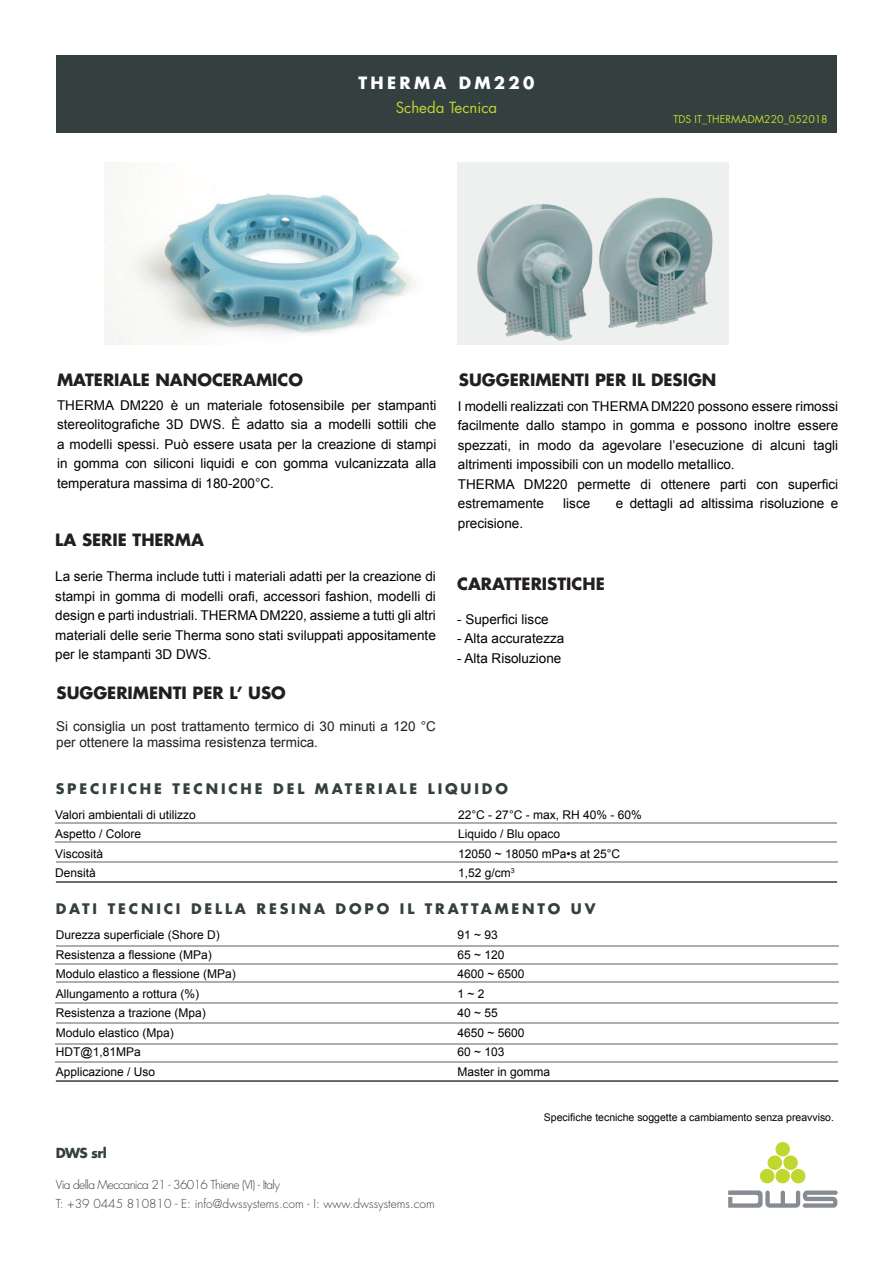
<style>
.page{position:relative;width:893px;height:1263px;background:#fff}
.page>*{position:absolute;margin:0;border:0;box-sizing:border-box;transform-origin:0 0}
.t1{font:700 16.5px "Futura Std";color:#231f20}
.t2{font:700 16.5px "Futura Std";letter-spacing:.2em;color:#fff}
.t3{font:15px "Futura Std";color:#c0d72f}
.t4{font:700 14.25px "Futura Std";letter-spacing:.2em;color:#343f3f}
.t5{font:13.5px/19.5px "Arial";color:#000;text-align:justify}
.t6{font:13.5px/16.2px "Arial";color:#231f20}
.t7{font:700 13.5px "Futura Std";letter-spacing:-.05em;color:#343f3f}
.t8{font:12px/19.5px "Arial";color:#000}
.t9{font:300 12px/18.8px "Futura Std";color:#343f3f}
.t10{font:10.5px "Arial";color:#000}
.t11{font:10.5px "Futura Std";color:#c0d72f}
</style>
<div class="page">
<div style="left:56px;top:55px;width:780px;height:78px;background:#343f3f"></div>
<div style="left:776px;top:1169px;width:13px;height:14px;background:#c0d72f;border-radius:50%"></div>
<div style="left:776px;top:1169px;width:14px;height:14px;border:1px solid #c0d72f;border-radius:50%"></div>
<svg style="left:767px;top:1142px;width:31px;height:28px"></svg>
<div style="left:760px;top:1169px;width:14px;height:14px;background:#c0d72f;border-radius:50%"></div>
<div style="left:760px;top:1169px;width:14px;height:14px;border:1px solid #c0d72f;border-radius:50%"></div>
<div style="left:791px;top:1169px;width:14px;height:14px;background:#c0d72f;border-radius:50%"></div>
<div style="left:791px;top:1169px;width:14px;height:14px;border:1px solid #c0d72f;border-radius:50%"></div>
<svg style="left:728px;top:1190px;width:110px;height:18px"></svg>
<hr style="left:55px;top:822px;width:781px;height:1px;background:#adaeae">
<hr style="left:55px;top:842px;width:781px;height:1px;background:#adaeae">
<hr style="left:56px;top:881px;width:781px;height:2px;background:#343f3f">
<img style="left:104px;top:163px;width:312px;height:181px">
<img style="left:457px;top:163px;width:272px;height:181px">
<hr style="left:56px;top:861px;width:782px;height:2px;background:#adaeae">
<hr style="left:56px;top:945px;width:782px;height:1px;background:#adaeae">
<hr style="left:55px;top:963px;width:783px;height:1px;background:#adaeae">
<hr style="left:56px;top:981px;width:782px;height:1px;background:#adaeae">
<hr style="left:56px;top:1080px;width:782px;height:2px;background:#343f3f">
<hr style="left:56px;top:1002px;width:782px;height:2px;background:#adaeae">
<hr style="left:56px;top:1023px;width:782px;height:1px;background:#adaeae">
<hr style="left:56px;top:1043px;width:782px;height:2px;background:#adaeae">
<hr style="left:55px;top:1062px;width:783px;height:1px;background:#adaeae">
<p class="t2" style="left:358px;top:72px;width:177px">THERMA DM220</p>
<p class="t3" style="left:396px;top:98px;width:103px">Scheda Tecnica</p>
<p class="t11" style="left:673px;top:113px;width:156px">TDS IT_THERMADM220_052018</p>
<p class="t1" style="left:57px;top:368px;width:248px">MATERIALE NANOCERAMICO</p>
<p class="t1" style="left:459px;top:368px;width:259px">SUGGERIMENTI PER IL DESIGN</p>
<p class="t5" style="left:57px;top:395px;width:381px">THERMA DM220 è un materiale fotosensibile per stampanti stereolitografiche 3D DWS. È adatto sia a modelli sottili che a modelli spessi. Può essere usata per la creazione di stampi in gomma con siliconi liquidi e con gomma vulcanizzata alla temperatura massima di 180-200°C.</p>
<p class="t5" style="left:458px;top:396px;width:382px;text-align:left">I modelli realizzati con THERMA DM220 possono essere rimossi facilmente dallo stampo in gomma e possono inoltre essere spezzati, in modo da agevolare l’esecuzione di alcuni tagli altrimenti impossibili con un modello metallico.<br>THERMA DM220 permette di ottenere parti con superfici estremamente</p>
<p class="t5" style="left:563px;top:494px;width:28px">lisce</p>
<p class="t5" style="left:616px;top:494px;width:224px">e dettagli ad altissima risoluzione e</p>
<p class="t1" style="left:55px;top:529px;width:150px">LA SERIE THERMA</p>
<p class="t5" style="left:55px;top:567px;width:382px">La serie Therma include tutti i materiali adatti per la creazione di stampi in gomma di modelli orafi, accessori fashion, modelli di design e parti industriali. THERMA DM220, assieme a tutti gli altri materiali delle serie Therma sono stati sviluppati appositamente per le stampanti 3D DWS.</p>
<p class="t1" style="left:57px;top:682px;width:231px">SUGGERIMENTI PER L’ USO</p>
<p class="t6" style="left:56px;top:718px;width:381px">Si consiglia un post trattamento termico di 30 minuti a 120 °C per ottenere la massima resistenza termica.</p>
<p class="t5" style="left:458px;top:513px;width:67px">precisione.</p>
<p class="t1" style="left:457px;top:573px;width:149px">CARATTERISTICHE</p>
<p class="t5" style="left:457px;top:609px;width:93px">- Superfici lisce</p>
<p class="t5" style="left:457px;top:629px;width:109px">- Alta accuratezza</p>
<p class="t5" style="left:457px;top:648px;width:106px">- Alta Risoluzione</p>
<p class="t4" style="left:56px;top:779px;width:454px">SPECIFICHE TECNICHE DEL MATERIALE LIQUIDO</p>
<p class="t8" style="left:55px;top:805px;width:142px">Valori ambientali di utilizzo<br>Aspetto / Colore<br>Viscosità<br>Densità</p>
<p class="t8" style="left:458px;top:805px;width:185px">22°C - 27°C - max, RH 40% - 60%<br>Liquido / Blu opaco<br>12050 ~ 18050 mPa•s at 25°C<br>1,52 g/cm<sup>3</sup></p>
<p class="t4" style="left:56px;top:899px;width:541px">DATI TECNICI DELLA RESINA DOPO IL TRATTAMENTO UV</p>
<p class="t8" style="left:56px;top:925px;width:182px">Durezza superficiale (Shore D)<br>Resistenza a flessione (MPa)<br>Modulo elastico a flessione (MPa)<br>Allungamento a rottura (%)<br>Resistenza a trazione (Mpa)<br>Modulo elastico (Mpa)<br>HDT@1,81MPa<br>Applicazione / Uso</p>
<p class="t7" style="left:56px;top:1143px;width:53px">DWS srl</p>
<p class="t9" style="left:56px;top:1175px;width:381px">Via della Meccanica 21 - 36016 Thiene (VI) - Italy<br>T: +39 0445 810810 - E: info@dwssystems.com - I: www.dwssystems.com</p>
<p class="t8" style="left:457px;top:925px;width:94px">91 ~ 93<br>65 ~ 120<br>4600 ~ 6500<br>1 ~ 2<br>40 ~ 55<br>4650 ~ 5600<br>60 ~ 103<br>Master in gomma</p>
<p class="t10" style="left:544px;top:1111px;width:292px">Specifiche tecniche soggette a cambiamento senza preavviso.</p>
</div>
